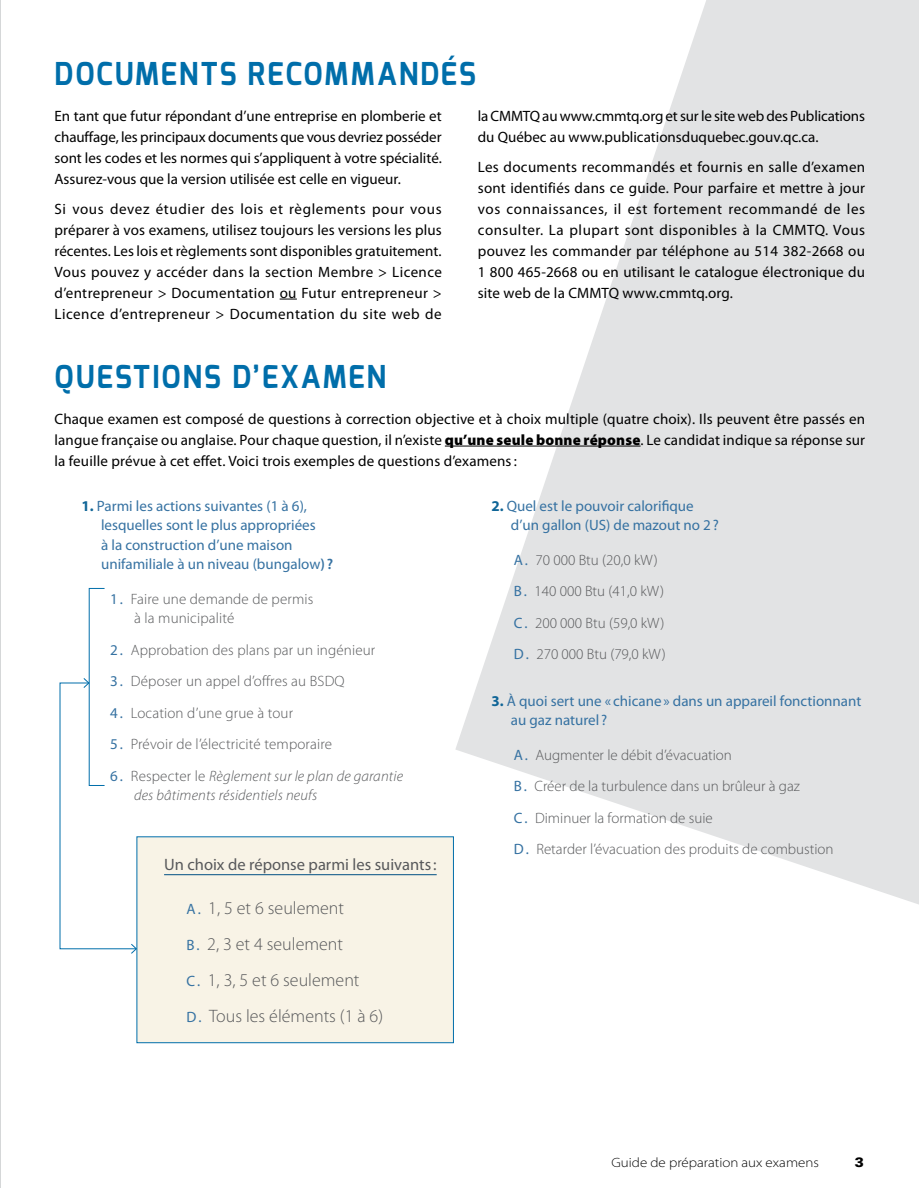
<style>
.page{position:relative;width:919px;height:1188px;background:#fff}
.page>*{position:absolute;margin:0;border:0;box-sizing:border-box;transform-origin:0 0}
.t1{font:700 31.5px "Exo";letter-spacing:.075em;color:#006eaa;scale:.9 1}
.t2{font:300 18px/36px "Myriad Pro";color:#58595b}
.t3{font:16.5px "Myriad Pro";color:#58595b}
.t4{font:15px/21px "Myriad Pro";color:#000;text-align:justify}
.t5{font:300 15px/31.5px "Myriad Pro";color:#58595b}
.t6{font:15px/19.5px "Myriad Pro";color:#3672a2}
.t7{font:italic 300 15px "Myriad Pro";letter-spacing:.01em;color:#58595b}
.t8{font:300 semi-expanded 13.5px "Myriad Pro";color:#000}
.t9{font:900 13.5px "Univers";color:#000}
.s1{font-weight:900}
.s2{font-weight:700;color:#0f6597}
.s3{font-weight:600}
.s4{font-weight:400;color:#3672a2}
.s5{font-style:italic}
.s6{font-weight:400;font-size:15px;color:#3672a2}
</style>
<div class="page">
<svg style="left:455px;top:0;width:463px;height:904px;fill:#e2e3e4"></svg>
<hr style="left:0;top:0;width:1px;height:1188px;background:#d5d7d8">
<svg style="left:279px;top:299px;width:18px;height:1px"></svg>
<hr style="left:445px;top:446px;width:195px;height:1px;background:#000">
<div style="left:137px;top:837px;width:316px;height:206px;background:#f8f3e6"></div>
<hr style="left:164px;top:874px;width:272px;height:1px;background:#004f83">
<div style="left:137px;top:837px;width:316px;height:206px;border:1px solid #006eaa"></div>
<svg style="left:59px;top:678px;width:78px;height:276px"></svg>
<h1 class="t1" style="left:54px;top:53px;width:470px">DOCUMENTS RECOMMANDÉS</h1>
<p class="t4" style="left:54px;top:105px;width:388px">En tant que futur répondant d’une entreprise en plomberie et chauffage, les principaux documents que vous devriez posséder sont les codes et les normes qui s’appliquent à votre spécialité.<br>Assurez-vous que la version utilisée est celle en vigueur.</p>
<p class="t4" style="left:54px;top:198px;width:389px">Si vous devez étudier des lois et règlements pour vous préparer à vos examens, utilisez toujours les versions les plus récentes. Les lois et règlements sont disponibles gratuitement.<br>Vous pouvez y accéder dans la section Membre &gt; Licence d’entrepreneur &gt; Documentation ou Futur entrepreneur &gt; Licence d’entrepreneur &gt; Documentation du site web de</p>
<p class="t4" style="left:477px;top:105px;width:388px">la CMMTQ au www.cmmtq.org et sur le site web des Publications du Québec au www.publicationsduquebec.gouv.qc.ca.</p>
<p class="t4" style="left:477px;top:156px;width:389px">Les documents recommandés et fournis en salle d’examen sont identifiés dans ce guide. Pour parfaire et mettre à jour vos connaissances, il est fortement recommandé de les consulter. La plupart sont disponibles à la CMMTQ. Vous pouvez les commander par téléphone au 514 382-2668 ou 1 800 465-2668 ou en utilisant le catalogue électronique du site web de la CMMTQ www.cmmtq.org.</p>
<h1 class="t1" style="left:54px;top:356px;width:370px">QUESTIONS D’EXAMEN</h1>
<p class="t4" style="left:54px;top:408px;width:812px">Chaque examen est composé de questions à correction objective et à choix multiple (quatre choix). Ils peuvent être passés en langue française ou anglaise. Pour chaque question, il n’existe <span class="s1">qu’une seule bonne réponse</span>. Le candidat indique sa réponse sur la feuille prévue à cet effet. Voici trois exemples de questions d’examens:</p>
<p class="t6" style="left:101px;top:496px;width:234px;text-indent:-20px"><span class="s2">1.</span> Parmi les actions suivantes (1 à 6), lesquelles sont le plus appropriées<br>à la construction d’une maison unifamiliale à un niveau (bungalow<span class="s3">) ?</span></p>
<p class="t5" style="left:134px;top:589px;width:181px;line-height:19.5px;text-indent:-24px"><span class="s4">1 .</span> Faire une demande de permis à la municipalité</p>
<p class="t5" style="left:110px;top:634px;width:294px"><span class="s4">2 .</span> Approbation des plans par un ingénieur<br><span class="s4">3 .</span> Déposer un appel d’offres au BSDQ<br><span class="s4">4 .</span> Location d’une grue à tour<br><span class="s4">5 .</span> Prévoir de l’électricité temporaire<br><span class="s4">6 .</span> Respecter le <span class="s5">Règlement sur le plan de garantie</span></p>
<p class="t7" style="left:134px;top:787px;width:185px">des bâtiments résidentiels neufs</p>
<p class="t6" style="left:510px;top:496px;width:209px;text-indent:-20px"><span class="s2">2.</span> Quel est le pouvoir calorifique d’un gallon (US) de mazout no 2?</p>
<p class="t5" style="left:513px;top:544px;width:153px"><span class="s4">A.</span> 70 000 Btu (20,0 kW)<br><span class="s4">B.</span> 140 000 Btu (41,0 kW)<br><span class="s4">C.</span> 200 000 Btu (59,0 kW)<br><span class="s4">D.</span> 270 000 Btu (79,0 kW)</p>
<p class="t6" style="left:510px;top:691px;width:352px;text-indent:-20px"><span class="s2">3.</span> À quoi sert une « chicane» dans un appareil fonctionnant au gaz naturel ?</p>
<p class="t5" style="left:513px;top:739px;width:321px"><span class="s4">A.</span> Augmenter le débit d’évacuation<br><span class="s4">B.</span> Créer de la turbulence dans un brûleur à gaz<br><span class="s4">C.</span> Diminuer la formation de suie<br><span class="s4">D.</span> Retarder l’évacuation des produits de combustion</p>
<p class="t3" style="left:164px;top:856px;width:274px">Un choix de réponse parmi les suivants:</p>
<p class="t2" style="left:186px;top:890px;width:198px"><span class="s6">A.</span> 1, 5 et 6 seulement<br><span class="s6">B.</span> 2, 3 et 4 seulement<br><span class="s6">C.</span> 1, 3, 5 et 6 seulement<br><span class="s6">D.</span> Tous les éléments (1 à 6)</p>
<p class="t8" style="left:611px;top:1155px;width:209px">Guide de préparation aux examens</p>
<p class="t9" style="left:854px;top:1154px;width:11px">3</p>
</div>
